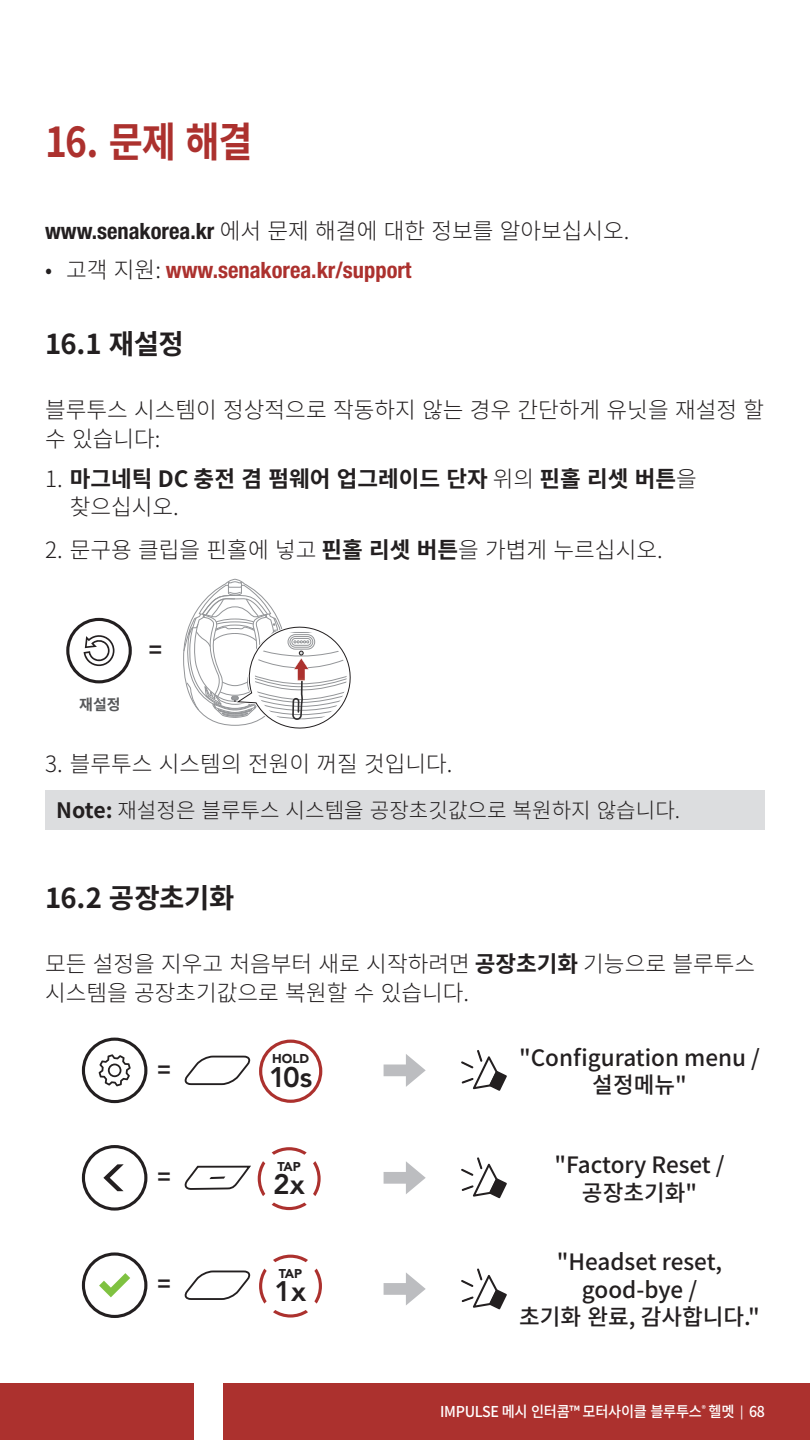
<style>
.page{position:relative;width:810px;height:1440px;background:#fff}
.page>*{position:absolute;margin:0;border:0;box-sizing:border-box;transform-origin:0 0}
.t1{font:700 41.25px "Noto Sans CJ Kkr";color:#ac312e;scale:.9 1}
.t2{font:800 28.25px "Avenir LT Std";color:#231f20}
.t3{font:800 28.12px "Avenir LT Std";color:#231f20}
.t4{font:700 27.5px "Noto Sans CJ Kkr";letter-spacing:-.02em;color:#231f20}
.Body{font:300 22.5px/28.8px "Noto Sans CJ Kkr";color:#231f20}
.voice{font:500 22.5px/27.5px "Noto Sans CJ Kkr";color:#231f20;text-align:center}
.t5{font:700 22.5px/28.8px "Noto Sans CJ Kkr";color:#231f20}
.t6{font:700 condensed 22.5px "Helvetica Neue LT Std";color:#ac312e}
.NOTE{font:300 21.25px "Noto Sans CJ Kkr";color:#231f20}
.t7{font:500 15px "Noto Sans CJ Kkr";letter-spacing:-.02em;color:#fff;scale:.95 1}
.t8{font:700 15px "Noto Sans CJ Kkr";color:#57585a}
.t9{font:900 12.75px "Avenir LT Std";color:#231f20}
.t10{font:900 12.62px "Avenir LT Std";letter-spacing:-.045em;color:#231f20}
.s1{font-family:"Helvetica Neue LT Std";font-weight:700;font-stretch:condensed}
.s2{font-family:"Noto Sans CJ Kkr";font-weight:300;font-stretch:normal;color:#231f20}
.s3{font-weight:300}
.s4{font-weight:700}
.s5{font-size:12.5px}
</style>
<div class="page">
<div style="left:0;top:1383px;width:194px;height:57px;background:#ac312e"></div>
<div style="left:223px;top:1383px;width:587px;height:57px;background:#ac312e"></div>
<svg style="left:183px;top:579px;width:168px;height:150px"></svg>
<svg style="left:66px;top:618px;width:66px;height:65px"></svg>
<div style="left:45px;top:790px;width:720px;height:40px;background:#dcdddf"></div>
<svg style="left:82px;top:1038px;width:65px;height:65px"></svg>
<svg style="left:185px;top:1056px;width:65px;height:29px"></svg>
<svg style="left:259px;top:1040px;width:63px;height:63px"></svg>
<svg style="left:384px;top:1054px;width:42px;height:33px"></svg>
<svg style="left:461px;top:1050px;width:46px;height:41px"></svg>
<svg style="left:82px;top:1145px;width:65px;height:66px"></svg>
<svg style="left:185px;top:1166px;width:66px;height:24px"></svg>
<svg style="left:258px;top:1147px;width:63px;height:63px"></svg>
<svg style="left:384px;top:1161px;width:42px;height:33px"></svg>
<svg style="left:461px;top:1157px;width:46px;height:41px"></svg>
<svg style="left:82px;top:1252px;width:65px;height:66px"></svg>
<svg style="left:185px;top:1271px;width:65px;height:29px"></svg>
<svg style="left:259px;top:1255px;width:63px;height:63px"></svg>
<svg style="left:384px;top:1272px;width:42px;height:33px"></svg>
<svg style="left:461px;top:1269px;width:46px;height:40px"></svg>
<p class="t1" style="left:45px;top:119px;width:232px">16. 문제 해결</p>
<p class="Body" style="left:45px;top:217px;width:586px"><span class="s1">www.senakorea.kr</span> 에서 문제 해결에 대한 정보를 알아보십시오.</p>
<p class="t6" style="left:45px;top:257px;width:368px"><span class="s2">• 고객 지원:</span> www.senakorea.kr/support</p>
<p class="t4" style="left:45px;top:329px;width:140px">16.1 재설정</p>
<p class="Body" style="left:45px;top:396px;width:721px">블루투스 시스템이 정상적으로 작동하지 않는 경우 간단하게 유닛을 재설정 할 수 있습니다:</p>
<p class="t5" style="left:70px;top:464px;width:629px;text-indent:-25px"><span class="s3">1.</span> 마그네틱 DC 충전 겸 펌웨어 업그레이드 단자 <span class="s3">위의</span> 핀홀 리셋 버튼<span class="s3">을 찾으십시오.</span></p>
<p class="Body" style="left:45px;top:536px;width:619px">2. 문구용 클립을 핀홀에 넣고 <span class="s4">핀홀 리셋 버튼</span>을 가볍게 누르십시오.</p>
<p class="t8" style="left:79px;top:696px;width:43px">재설정</p>
<p class="t5" style="left:149px;top:636px;width:15px">=</p>
<p class="Body" style="left:45px;top:750px;width:409px">3. 블루투스 시스템의 전원이 꺼질 것입니다.</p>
<p class="NOTE" style="left:56px;top:799px;width:626px"><span class="s4">Note:</span> 재설정은 블루투스 시스템을 공장초깃값으로 복원하지 않습니다.</p>
<p class="t4" style="left:45px;top:882px;width:191px">16.2 공장초기화</p>
<p class="Body" style="left:45px;top:950px;width:712px">모든 설정을 지우고 처음부터 새로 시작하려면 <span class="s4">공장초기화</span> 기능으로 블루투스 시스템을 공장초기값으로 복원할 수 있습니다.</p>
<p class="t9" style="left:272px;top:1051px;width:38px">HOLD</p>
<p class="voice" style="left:519px;top:1044px;width:242px">"Configuration menu / 설정메뉴"</p>
<p class="t5" style="left:157px;top:1055px;width:15px">=</p>
<p class="t2" style="left:269px;top:1060px;width:45px">10s</p>
<p class="t10" style="left:277px;top:1159px;width:25px">TAP</p>
<p class="voice" style="left:554px;top:1152px;width:172px">"Factory Reset / 공장초기화"</p>
<p class="t5" style="left:157px;top:1163px;width:15px">=</p>
<p class="t3" style="left:273px;top:1167px;width:33px">2x</p>
<p class="t10" style="left:279px;top:1266px;width:25px">TAP</p>
<p class="t5" style="left:157px;top:1270px;width:15px">=</p>
<p class="t3" style="left:275px;top:1275px;width:33px">1x</p>
<p class="voice" style="left:519px;top:1249px;width:242px">"Headset reset, good-bye /<br>초기화 완료, 감사합니다."</p>
<p class="t7" style="left:440px;top:1404px;width:343px">IMPULSE 메시 인터콤™ 모터사이클 블루투스<sup>®</sup> 헬멧 <span class="s5">|</span> 68</p>
</div>
